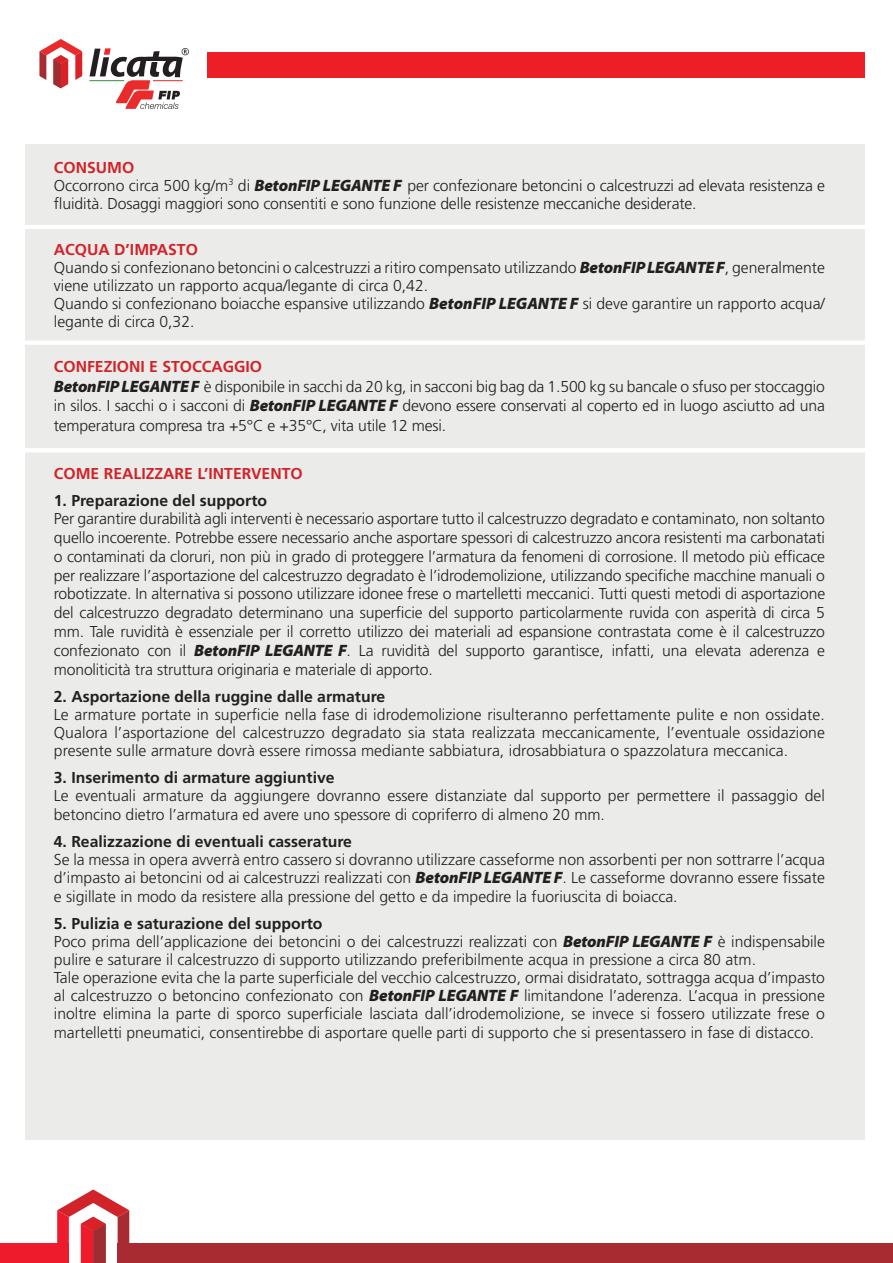
<style>
.page{position:relative;width:893px;height:1263px;background:#fff}
.page>*{position:absolute;margin:0;border:0;box-sizing:border-box;transform-origin:0 0}
.t1{font:300 15.75px/18.8px "Frutiger";color:#231f20}
.t2{font:700 15.75px "Frutiger";color:#231f20}
.t3{font:700 15.75px "Frutiger";color:#d1232a}
.s1{font-weight:700;color:#d1232a}
.s2{font-family:"Myriad Pro";font-weight:900;font-style:italic;font-size:16.5px}
.s3{font-weight:700}
</style>
<div class="page">
<svg style="left:39px;top:39px;width:43px;height:49px"></svg>
<hr style="left:89px;top:80px;width:35px;height:1px;background:#3b8c45">
<svg style="left:90px;top:48px;width:99px;height:61px"></svg>
<div style="left:118px;top:1244px;width:770px;height:19px;background:#a72b30"></div>
<div style="left:888px;top:1244px;width:5px;height:19px;background:#a72b30"></div>
<svg style="left:57px;top:1189px;width:72px;height:74px"></svg>
<div style="left:0;top:1244px;width:69px;height:19px;background:#ee1b2d"></div>
<div style="left:26px;top:145px;width:839px;height:995px;background:#ebece9"></div>
<hr style="left:12px;top:225px;width:863px;height:4px;background:#fff">
<hr style="left:12px;top:341px;width:863px;height:4px;background:#fff">
<hr style="left:12px;top:448px;width:863px;height:4px;background:#fff">
<div style="left:208px;top:52px;width:657px;height:26px;background:#ed1f26"></div>
<p class="t1" style="left:54px;top:158px;width:773px;line-height:18px"><span class="s1">CONSUMO<br></span>Occorrono circa 500 kg/m<sup>3</sup> di <span class="s2">BetonFIP LEGANTE F</span> per confezionare betoncini o calcestruzzi ad elevata resistenza e fluidità. Dosaggi maggiori sono consentiti e sono funzione delle resistenze meccaniche desiderate.</p>
<p class="t1" style="left:54px;top:241px;width:773px;line-height:18px"><span class="s1">ACQUA D’IMPASTO<br></span>Quando si confezionano betoncini o calcestruzzi a ritiro compensato utilizzando <span class="s2">BetonFIP LEGANTE F</span>, generalmente viene utilizzato un rapporto acqua/legante di circa 0,42.<br>Quando si confezionano boiacche espansive utilizzando <span class="s2">BetonFIP LEGANTE F</span> si deve garantire un rapporto acqua/ legante di circa 0,32.</p>
<p class="t1" style="left:54px;top:357px;width:773px;line-height:19.5px"><span class="s1">CONFEZIONI E STOCCAGGIO<br></span><span class="s2">BetonFIP LEGANTE F</span> è disponibile in sacchi da 20 kg, in sacconi big bag da 1.500 kg su bancale o sfuso per stoccaggio in silos. I sacchi o i sacconi di <span class="s2">BetonFIP LEGANTE F</span> devono essere conservati al coperto ed in luogo asciutto ad una temperatura compresa tra +5°C e +35°C, vita utile 12 mesi.</p>
<p class="t3" style="left:54px;top:464px;width:250px">COME REALIZZARE L’INTERVENTO</p>
<p class="t2" style="left:54px;top:491px;width:215px">1. Preparazione del supporto</p>
<p class="t1" style="left:54px;top:510px;width:773px;text-align:justify">Per garantire durabilità agli interventi è necessario asportare tutto il calcestruzzo degradato e contaminato, non soltanto quello incoerente. Potrebbe essere necessario anche asportare spessori di calcestruzzo ancora resistenti ma carbonatati o contaminati da cloruri, non più in grado di proteggere l’armatura da fenomeni di corrosione. Il metodo più efficace per realizzare l’asportazione del calcestruzzo degradato è l’idrodemolizione, utilizzando specifiche macchine manuali o robotizzate. In alternativa si possono utilizzare idonee frese o martelletti meccanici. Tutti questi metodi di asportazione del calcestruzzo degradato determinano una superficie del supporto particolarmente ruvida con asperità di circa 5 mm. Tale ruvidità è essenziale per il corretto utilizzo dei materiali ad espansione contrastata come è il calcestruzzo confezionato con il <span class="s2">BetonFIP LEGANTE F</span>. La ruvidità del supporto garantisce, infatti, una elevata aderenza e monoliticità tra struttura originaria e materiale di apporto.</p>
<p class="t2" style="left:54px;top:687px;width:333px">2. Asportazione della ruggine dalle armature</p>
<p class="t1" style="left:54px;top:705px;width:772px;line-height:18.3px;text-align:justify">Le armature portate in superficie nella fase di idrodemolizione risulteranno perfettamente pulite e non ossidate.<br>Qualora l’asportazione del calcestruzzo degradato sia stata realizzata meccanicamente, l’eventuale ossidazione presente sulle armature dovrà essere rimossa mediante sabbiatura, idrosabbiatura o spazzolatura meccanica.</p>
<p class="t2" style="left:54px;top:768px;width:282px">3. Inserimento di armature aggiuntive</p>
<p class="t1" style="left:54px;top:786px;width:773px">Le eventuali armature da aggiungere dovranno essere distanziate dal supporto per permettere il passaggio del betoncino dietro l’armatura ed avere uno spessore di copriferro di almeno 20 mm.</p>
<p class="t2" style="left:54px;top:832px;width:300px">4. Realizzazione di eventuali casserature</p>
<p class="t1" style="left:54px;top:850px;width:773px;text-align:justify">Se la messa in opera avverrà entro cassero si dovranno utilizzare casseforme non assorbenti per non sottrarre l’acqua d’impasto ai betoncini od ai calcestruzzi realizzati con <span class="s2">BetonFIP LEGANTE F</span>. Le casseforme dovranno essere fissate e sigillate in modo da resistere alla pressione del getto e da impedire la fuoriuscita di boiacca.</p>
<p class="t1" style="left:54px;top:914px;width:773px;line-height:18.1px"><span class="s3">5. Pulizia e saturazione del supporto<br></span>Poco prima dell’applicazione dei betoncini o dei calcestruzzi realizzati con <span class="s2">BetonFIP LEGANTE F</span> è indispensabile pulire e saturare il calcestruzzo di supporto utilizzando preferibilmente acqua in pressione a circa 80 atm.<br>Tale operazione evita che la parte superficiale del vecchio calcestruzzo, ormai disidratato, sottragga acqua d’impasto al calcestruzzo o betoncino confezionato con <span class="s2">BetonFIP LEGANTE F</span> limitandone l’aderenza. L’acqua in pressione inoltre elimina la parte di sporco superficiale lasciata dall’idrodemolizione, se invece si fossero utilizzate frese o martelletti pneumatici, consentirebbe di asportare quelle parti di supporto che si presentassero in fase di distacco.</p>
</div>
